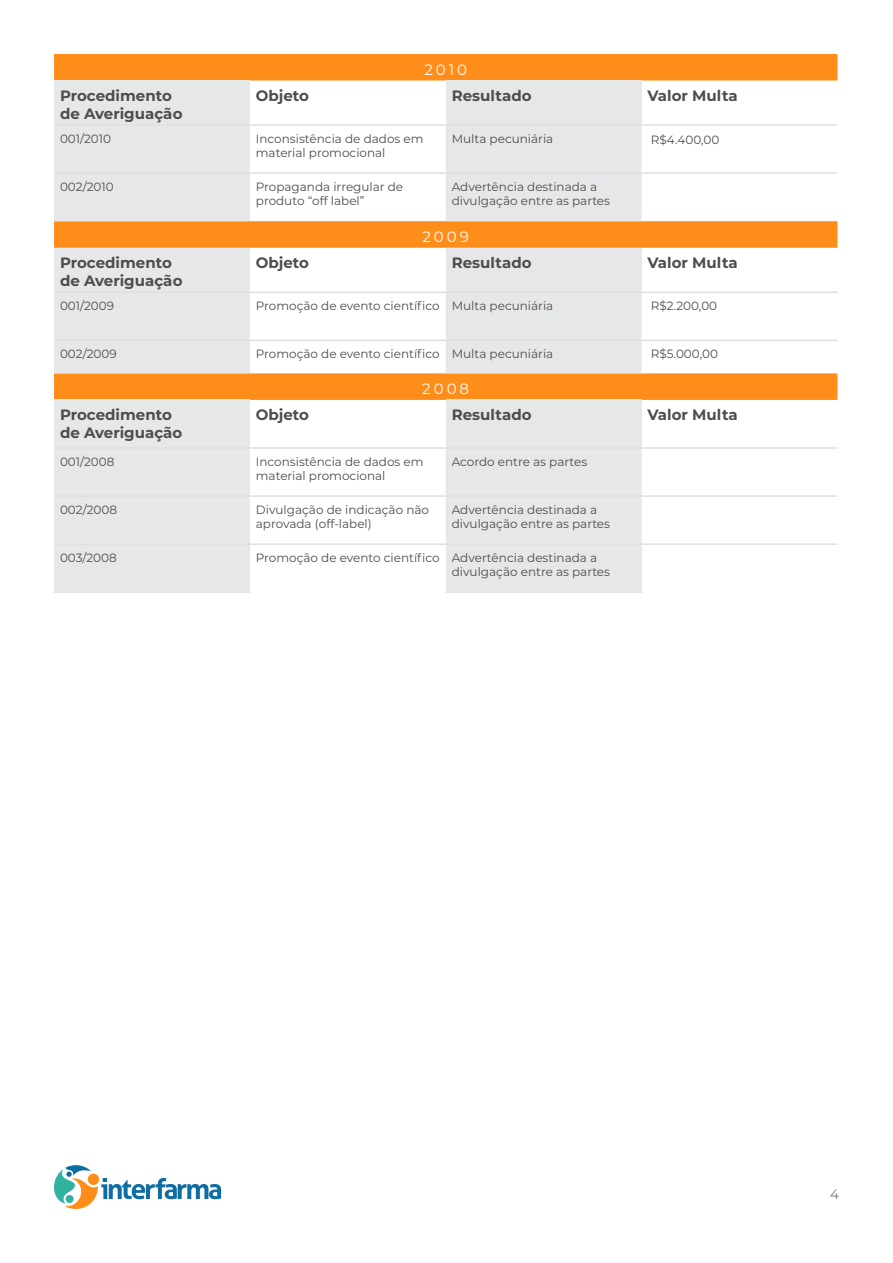
<style>
.page{position:relative;width:893px;height:1263px;background:#fff}
.page>*{position:absolute;margin:0;border:0;box-sizing:border-box;transform-origin:0 0}
.t1{font:700 15px/18px "Montserrat";color:#4e4d4d}
.t2{font:15px "Montserrat";letter-spacing:.2em;color:#fff}
.t3{font:13.5px "Montserrat";color:#787878}
.t4{font:12px/14.4px "Montserrat";color:#4e4d4d}
</style>
<div class="page">
<svg style="left:54px;top:1165px;width:167px;height:44px"></svg>
<svg style="left:54px;top:54px;width:783px;height:346px"></svg>
<div style="left:54px;top:81px;width:196px;height:44px;background:#e6e7e8"></div>
<div style="left:446px;top:81px;width:196px;height:44px;background:#e6e7e8"></div>
<div style="left:54px;top:126px;width:196px;height:95px;background:#e6e7e8"></div>
<div style="left:446px;top:126px;width:196px;height:95px;background:#e6e7e8"></div>
<div style="left:54px;top:248px;width:196px;height:44px;background:#e6e7e8"></div>
<div style="left:446px;top:248px;width:196px;height:44px;background:#e6e7e8"></div>
<div style="left:54px;top:293px;width:196px;height:80px;background:#e6e7e8"></div>
<div style="left:446px;top:293px;width:196px;height:80px;background:#e6e7e8"></div>
<div style="left:54px;top:400px;width:196px;height:48px;background:#e6e7e8"></div>
<div style="left:446px;top:400px;width:196px;height:48px;background:#e6e7e8"></div>
<div style="left:54px;top:449px;width:196px;height:94px;background:#e6e7e8"></div>
<div style="left:446px;top:449px;width:196px;height:94px;background:#e6e7e8"></div>
<div style="left:54px;top:544px;width:196px;height:48px;background:#e6e7e8"></div>
<div style="left:446px;top:544px;width:196px;height:48px;background:#e6e7e8"></div>
<hr style="left:54px;top:172px;width:196px;height:2px;background:#e1dfdf">
<hr style="left:250px;top:172px;width:196px;height:2px;background:#e1dfdf">
<hr style="left:446px;top:172px;width:196px;height:2px;background:#e1dfdf">
<hr style="left:642px;top:172px;width:195px;height:2px;background:#e1dfdf">
<hr style="left:54px;top:124px;width:196px;height:2px;background:#e1dfdf">
<hr style="left:250px;top:124px;width:196px;height:2px;background:#e1dfdf">
<hr style="left:446px;top:124px;width:196px;height:2px;background:#e1dfdf">
<hr style="left:642px;top:124px;width:195px;height:2px;background:#e1dfdf">
<hr style="left:54px;top:291px;width:196px;height:2px;background:#e1dfdf">
<hr style="left:250px;top:291px;width:196px;height:2px;background:#e1dfdf">
<hr style="left:446px;top:291px;width:196px;height:2px;background:#e1dfdf">
<hr style="left:642px;top:291px;width:195px;height:2px;background:#e1dfdf">
<hr style="left:54px;top:447px;width:196px;height:2px;background:#e1dfdf">
<hr style="left:250px;top:447px;width:196px;height:2px;background:#e1dfdf">
<hr style="left:446px;top:447px;width:196px;height:2px;background:#e1dfdf">
<hr style="left:642px;top:447px;width:195px;height:2px;background:#e1dfdf">
<hr style="left:54px;top:543px;width:196px;height:2px;background:#e1dfdf">
<hr style="left:250px;top:543px;width:196px;height:2px;background:#e1dfdf">
<hr style="left:446px;top:543px;width:196px;height:2px;background:#e1dfdf">
<hr style="left:642px;top:543px;width:195px;height:2px;background:#e1dfdf">
<hr style="left:54px;top:340px;width:196px;height:1px;background:#e1dfdf">
<hr style="left:250px;top:340px;width:196px;height:1px;background:#e1dfdf">
<hr style="left:446px;top:340px;width:196px;height:1px;background:#e1dfdf">
<hr style="left:642px;top:340px;width:195px;height:1px;background:#e1dfdf">
<hr style="left:54px;top:495px;width:196px;height:2px;background:#e1dfdf">
<hr style="left:250px;top:495px;width:196px;height:2px;background:#e1dfdf">
<hr style="left:446px;top:495px;width:196px;height:2px;background:#e1dfdf">
<hr style="left:642px;top:495px;width:195px;height:2px;background:#e1dfdf">
<p class="t2" style="left:424px;top:59px;width:44px">2010</p>
<p class="t1" style="left:60px;top:86px;width:124px">Procedimento de Averiguação</p>
<p class="t1" style="left:256px;top:86px;width:55px">Objeto</p>
<p class="t1" style="left:452px;top:86px;width:81px">Resultado</p>
<p class="t1" style="left:648px;top:86px;width:92px">Valor Multa</p>
<p class="t4" style="left:60px;top:131px;width:53px">001/2010</p>
<p class="t4" style="left:256px;top:131px;width:169px">Inconsistência de dados em material promocional</p>
<p class="t4" style="left:452px;top:131px;width:103px">Multa pecuniária</p>
<p class="t4" style="left:651px;top:132px;width:70px">R$4.400,00</p>
<p class="t4" style="left:60px;top:179px;width:55px">002/2010</p>
<p class="t4" style="left:256px;top:179px;width:149px">Propaganda irregular de produto “off label”</p>
<p class="t4" style="left:452px;top:179px;width:160px">Advertência destinada a divulgação entre as partes</p>
<p class="t2" style="left:422px;top:226px;width:48px">2009</p>
<p class="t1" style="left:60px;top:253px;width:124px">Procedimento de Averiguação</p>
<p class="t1" style="left:256px;top:253px;width:55px">Objeto</p>
<p class="t1" style="left:452px;top:253px;width:81px">Resultado</p>
<p class="t1" style="left:648px;top:253px;width:92px">Valor Multa</p>
<p class="t4" style="left:60px;top:298px;width:56px">001/2009</p>
<p class="t4" style="left:256px;top:298px;width:299px">Promoção de evento científico Multa pecuniária</p>
<p class="t4" style="left:651px;top:298px;width:68px">R$2.200,00</p>
<p class="t4" style="left:60px;top:346px;width:58px">002/2009</p>
<p class="t4" style="left:256px;top:346px;width:299px">Promoção de evento científico Multa pecuniária</p>
<p class="t4" style="left:651px;top:346px;width:69px">R$5.000,00</p>
<p class="t2" style="left:422px;top:378px;width:48px">2008</p>
<p class="t1" style="left:60px;top:405px;width:124px">Procedimento de Averiguação</p>
<p class="t1" style="left:256px;top:405px;width:55px">Objeto</p>
<p class="t1" style="left:452px;top:405px;width:81px">Resultado</p>
<p class="t1" style="left:648px;top:405px;width:92px">Valor Multa</p>
<p class="t4" style="left:60px;top:454px;width:56px">001/2008</p>
<p class="t4" style="left:256px;top:454px;width:169px">Inconsistência de dados em material promocional</p>
<p class="t4" style="left:452px;top:454px;width:137px">Acordo entre as partes</p>
<p class="t4" style="left:60px;top:502px;width:59px">002/2008</p>
<p class="t4" style="left:256px;top:502px;width:175px">Divulgação de indicação não aprovada (off-label)</p>
<p class="t4" style="left:452px;top:502px;width:160px">Advertência destinada a divulgação entre as partes</p>
<p class="t4" style="left:60px;top:550px;width:58px">003/2008</p>
<p class="t4" style="left:452px;top:550px;width:160px;text-indent:-196px">Promoção de evento científico Advertência destinada a divulgação entre as partes</p>
<p class="t3" style="left:830px;top:1185px;width:10px">4</p>
</div>
